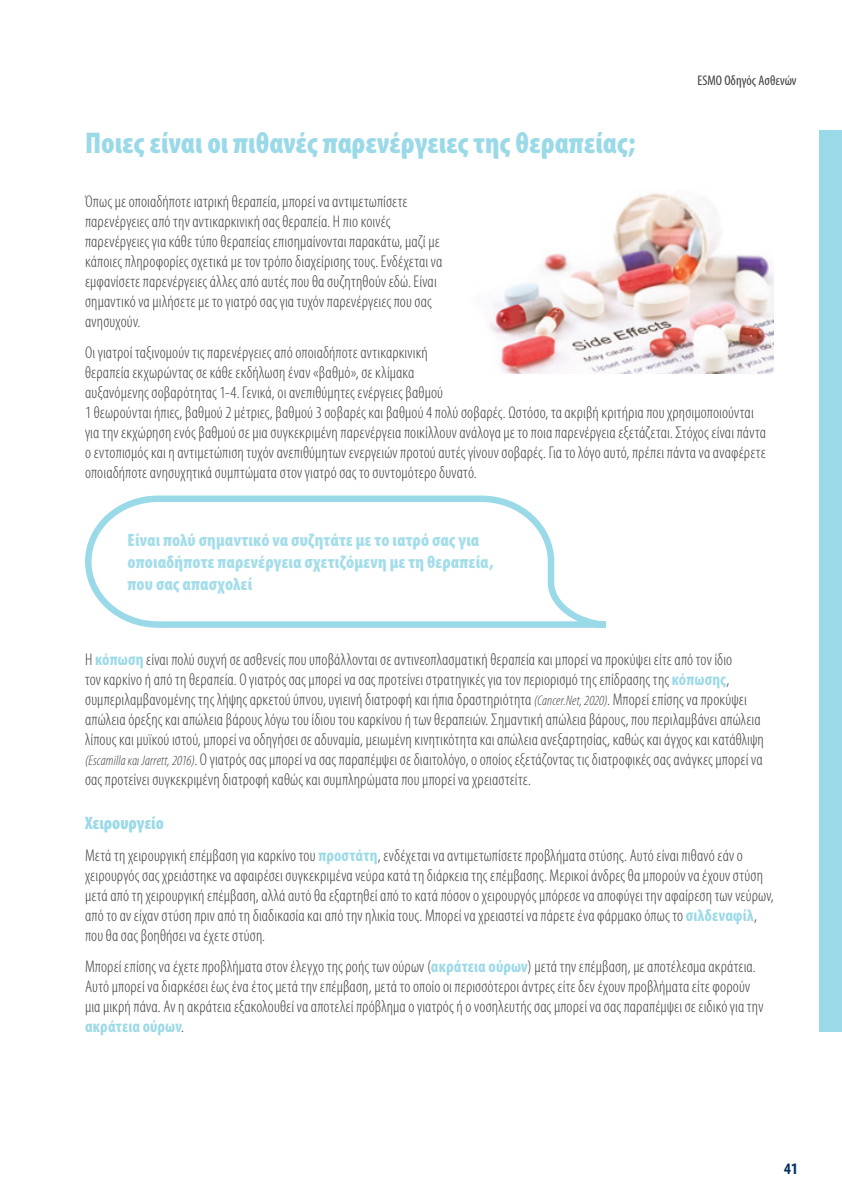
<style>
.page{position:relative;width:842px;height:1191px;background:#fff}
.page>*{position:absolute;margin:0;border:0;box-sizing:border-box;transform-origin:0 0}
.t1{font:900 condensed 30px "Myriad Pro";color:#9ad9e8}
.t2{font:900 condensed 18px/22px "Myriad Pro";letter-spacing:.005em;color:#a4ddea}
.t3{font:900 condensed 18px "Myriad Pro";letter-spacing:-.005em;color:#9ad9e8}
.t4{font:300 condensed 17px/20px "Myriad Pro";letter-spacing:.01em;color:#3e3e3f}
.t5{font:700 condensed 16px "Myriad Pro";color:#002e5e}
.t6{font:condensed 14px "Myriad Pro";color:#3e3e3f}
.s1{font-weight:700;color:#9ad9e8}
.s2{font-style:italic;font-size:14px}
</style>
<div class="page">
<div style="left:819px;top:130px;width:23px;height:902px;background:#9ad9e8"></div>
<svg style="left:85px;top:495px;width:521px;height:133px"></svg>
<img style="left:489px;top:193px;width:285px;height:180px">
<p class="t6" style="left:697px;top:72px;width:101px">ESMO Οδηγός Ασθενών</p>
<h1 class="t1" style="left:85px;top:124px;width:552px">Ποιες είναι οι πιθανές παρενέργειες της θεραπείας;</h1>
<p class="t4" style="left:85px;top:191px;width:359px">Όπως με οποιαδήποτε ιατρική θεραπεία, μπορεί να αντιμετωπίσετε παρενέργειες από την αντικαρκινική σας θεραπεία. Η πιο κοινές παρενέργειες για κάθε τύπο θεραπείας επισημαίνονται παρακάτω, μαζί με κάποιες πληροφορίες σχετικά με τον τρόπο διαχείρισης τους. Ενδέχεται να εμφανίσετε παρενέργειες άλλες από αυτές που θα συζητηθούν εδώ. Είναι σημαντικό να μιλήσετε με το γιατρό σας για τυχόν παρενέργειες που σας ανησυχούν.</p>
<p class="t4" style="left:85px;top:342px;width:682px">Οι γιατροί ταξινομούν τις παρενέργειες από οποιαδήποτε αντικαρκινική<br>θεραπεία εκχωρώντας σε κάθε εκδήλωση έναν «βαθμό», σε κλίμακα<br>αυξανόμενης σοβαρότητας 1-4. Γενικά, οι ανεπιθύμητες ενέργειες βαθμού<br>1 θεωρούνται ήπιες, βαθμού 2 μέτριες, βαθμού 3 σοβαρές και βαθμού 4 πολύ σοβαρές. Ωστόσο, τα ακριβή κριτήρια που χρησιμοποιούνται για την εκχώρηση ενός βαθμού σε μια συγκεκριμένη παρενέργεια ποικίλλουν ανάλογα με το ποια παρενέργεια εξετάζεται. Στόχος είναι πάντα ο εντοπισμός και η αντιμετώπιση τυχόν ανεπιθύμητων ενεργειών προτού αυτές γίνουν σοβαρές. Για το λόγο αυτό, πρέπει πάντα να αναφέρετε οποιαδήποτε ανησυχητικά συμπτώματα στον γιατρό σας το συντομότερο δυνατό.</p>
<p class="t2" style="left:128px;top:529px;width:367px">Είναι πολύ σημαντικό να συζητάτε με το ιατρό σας για οποιαδήποτε παρενέργεια σχετιζόμενη με τη θεραπεία, που σας απασχολεί</p>
<p class="t4" style="left:85px;top:649px;width:680px">Η <span class="s1">κόπωση</span> είναι πολύ συχνή σε ασθενείς που υποβάλλονται σε αντινεοπλασματική θεραπεία και μπορεί να προκύψει είτε από τον ίδιο<br>τον καρκίνο ή από τη θεραπεία. Ο γιατρός σας μπορεί να σας προτείνει στρατηγικές για τον περιορισμό της επίδρασης της <span class="s1">κόπωσης</span>, συμπεριλαμβανομένης της λήψης αρκετού ύπνου, υγιεινή διατροφή και ήπια δραστηριότητα <span class="s2">(Cancer.Net, 2020)</span>. Μπορεί επίσης να προκύψει απώλεια όρεξης και απώλεια βάρους λόγω του ίδιου του καρκίνου ή των θεραπειών. Σημαντική απώλεια βάρους, που περιλαμβάνει απώλεια λίπους και μυϊκού ιστού, μπορεί να οδηγήσει σε αδυναμία, μειωμένη κινητικότητα και απώλεια ανεξαρτησίας, καθώς και άγχος και κατάθλιψη <span class="s2">(Escamilla και Jarrett, 2016)</span>. Ο γιατρός σας μπορεί να σας παραπέμψει σε διαιτολόγο, ο οποίος εξετάζοντας τις διατροφικές σας ανάγκες μπορεί να σας προτείνει συγκεκριμένη διατροφή καθώς και συμπληρώματα που μπορεί να χρειαστείτε.</p>
<p class="t3" style="left:85px;top:812px;width:80px">Χειρουργείο</p>
<p class="t4" style="left:85px;top:845px;width:690px">Μετά τη χειρουργική επέμβαση για καρκίνο του <span class="s1">προστάτη</span>, ενδέχεται να αντιμετωπίσετε προβλήματα στύσης. Αυτό είναι πιθανό εάν ο χειρουργός σας χρειάστηκε να αφαιρέσει συγκεκριμένα νεύρα κατά τη διάρκεια της επέμβασης. Μερικοί άνδρες θα μπορούν να έχουν στύση μετά από τη χειρουργική επέμβαση, αλλά αυτό θα εξαρτηθεί από το κατά πόσον ο χειρουργός μπόρεσε να αποφύγει την αφαίρεση των νεύρων, από το αν είχαν στύση πριν από τη διαδικασία και από την ηλικία τους. Μπορεί να χρειαστεί να πάρετε ένα φάρμακο όπως το <span class="s1">σιλδεναφίλ</span>, που θα σας βοηθήσει να έχετε στύση.</p>
<p class="t4" style="left:85px;top:956px;width:680px">Μπορεί επίσης να έχετε προβλήματα στον έλεγχο της ροής των ούρων (<span class="s1">ακράτεια ούρων</span>) μετά την επέμβαση, με αποτέλεσμα ακράτεια.<br>Αυτό μπορεί να διαρκέσει έως ένα έτος μετά την επέμβαση, μετά το οποίο οι περισσότεροι άντρες είτε δεν έχουν προβλήματα είτε φορούν μια μικρή πάνα. Αν η ακράτεια εξακολουθεί να αποτελεί πρόβλημα ο γιατρός ή ο νοσηλευτής σας μπορεί να σας παραπέμψει σε ειδικό για την <span class="s1">ακράτεια ούρων</span>.</p>
<p class="t5" style="left:784px;top:1159px;width:15px">41</p>
</div>
